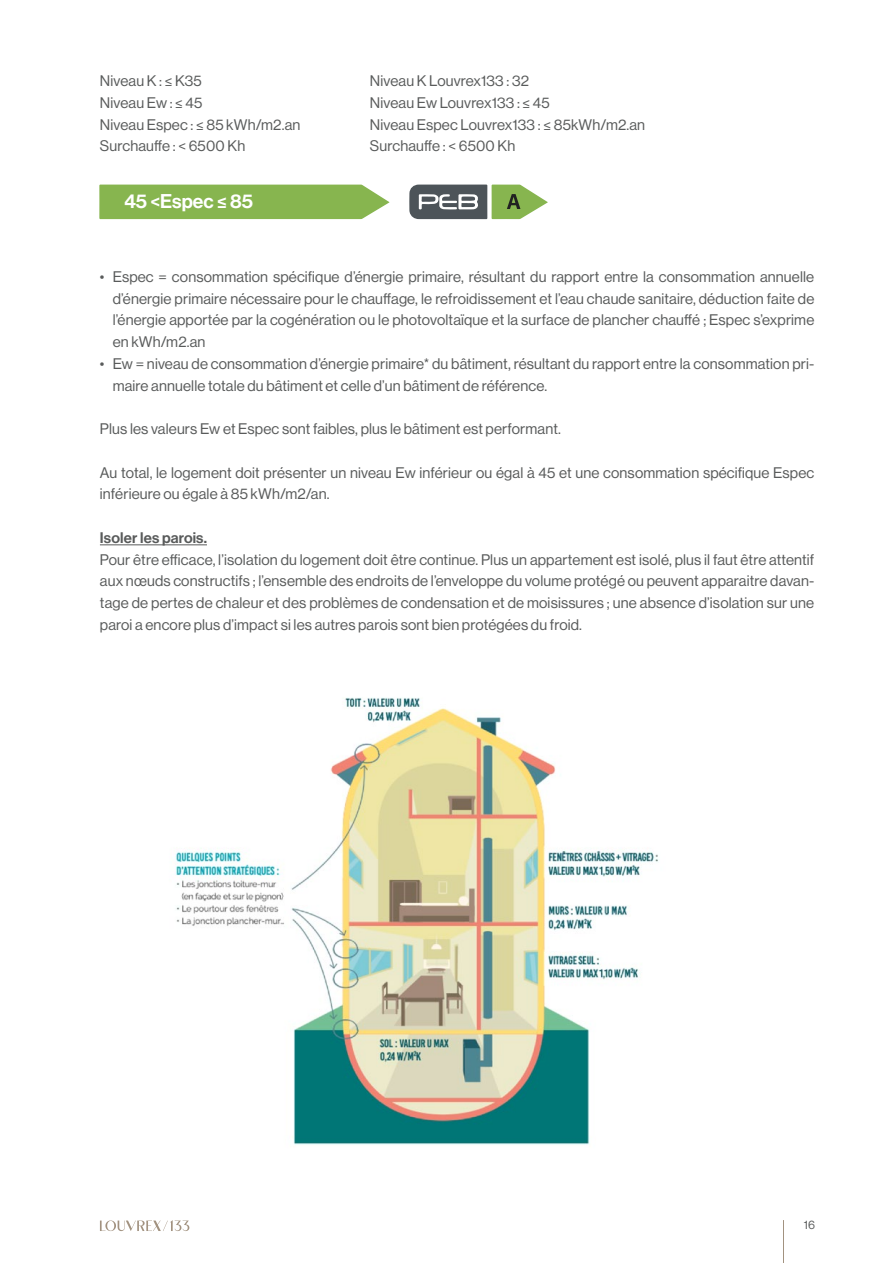
<style>
.page{position:relative;width:893px;height:1263px;background:#fff}
.page>*{position:absolute;margin:0;border:0;box-sizing:border-box;transform-origin:0 0}
.t1{font:19.5px "N Haas Grotesk DS Pro 65 Md";color:#fff}
.t2{font:15px/21.8px "N Haas Grotesk DS Pro 55 Rg";letter-spacing:.01em;color:#595b5b;text-align:justify}
.t3{font:15px "N Haas Grotesk DS Pro 65 Md";letter-spacing:.01em;color:#595b5b}
.t4{font:12px "N Haas Grotesk DS Pro 55 Rg";color:#595b5b}
</style>
<div class="page">
<svg style="left:100px;top:1220px;width:89px;height:11px"></svg>
<hr style="left:100px;top:1202px;width:715px;height:1px;background:#a29280">
<hr style="left:783px;top:1220px;width:1px;height:43px;background:#a29280">
<div style="left:99px;top:185px;width:290px;height:34px;background:#87b54f"></div>
<svg style="left:409px;top:184px;width:139px;height:36px"></svg>
<hr style="left:100px;top:545px;width:107px;height:1px;background:#595b5b">
<img style="left:175px;top:697px;width:483px;height:448px">
<p class="t2" style="left:100px;top:70px;width:103px">Niveau K : ≤ K35</p>
<p class="t2" style="left:370px;top:70px;width:161px">Niveau K Louvrex133 : 32</p>
<p class="t2" style="left:100px;top:92px;width:104px">Niveau Ew : ≤ 45</p>
<p class="t2" style="left:370px;top:92px;width:181px">Niveau Ew Louvrex133 : ≤ 45</p>
<p class="t2" style="left:100px;top:113px;width:202px">Niveau Espec : ≤ 85 kWh/m2.an</p>
<p class="t2" style="left:370px;top:113px;width:277px">Niveau Espec Louvrex133 : ≤ 85kWh/m2.an</p>
<p class="t2" style="left:100px;top:135px;width:147px">Surchauffe : &lt; 6500 Kh</p>
<p class="t2" style="left:370px;top:135px;width:147px">Surchauffe : &lt; 6500 Kh</p>
<h1 class="t1" style="left:124px;top:190px;width:130px">45 &lt;Espec ≤ 85</h1>
<p class="t2" style="left:113px;top:266px;width:703px;text-indent:-13px">• Espec = consommation spécifique d’énergie primaire, résultant du rapport entre la consommation annuelle d’énergie primaire nécessaire pour le chauffage, le refroidissement et l’eau chaude sanitaire, déduction faite de l’énergie apportée par la cogénération ou le photovoltaïque et la surface de plancher chauffé ; Espec s’exprime en kWh/m2.an</p>
<p class="t2" style="left:113px;top:353px;width:703px;text-indent:-13px">• Ew = niveau de consommation d’énergie primaire* du bâtiment, résultant du rapport entre la consommation pri&shy;maire annuelle totale du bâtiment et celle d’un bâtiment de référence.</p>
<p class="t2" style="left:100px;top:418px;width:463px">Plus les valeurs Ew et Espec sont faibles, plus le bâtiment est performant.</p>
<p class="t2" style="left:100px;top:461px;width:716px">Au total, le logement doit présenter un niveau Ew inférieur ou égal à 45 et une consommation spécifique Espec inférieure ou égale à 85 kWh/m2/an.</p>
<p class="t3" style="left:100px;top:529px;width:109px">Isoler les parois.</p>
<p class="t2" style="left:100px;top:548px;width:716px">Pour être efficace, l’isolation du logement doit être continue. Plus un appartement est isolé, plus il faut être attentif aux nœuds constructifs ; l’ensemble des endroits de l’enveloppe du volume protégé ou peuvent apparaitre davan&shy;tage de pertes de chaleur et des problèmes de condensation et de moisissures ; une absence d’isolation sur une paroi a encore plus d’impact si les autres parois sont bien protégées du froid.</p>
<p class="t4" style="left:804px;top:1218px;width:13px">16</p>
</div>
